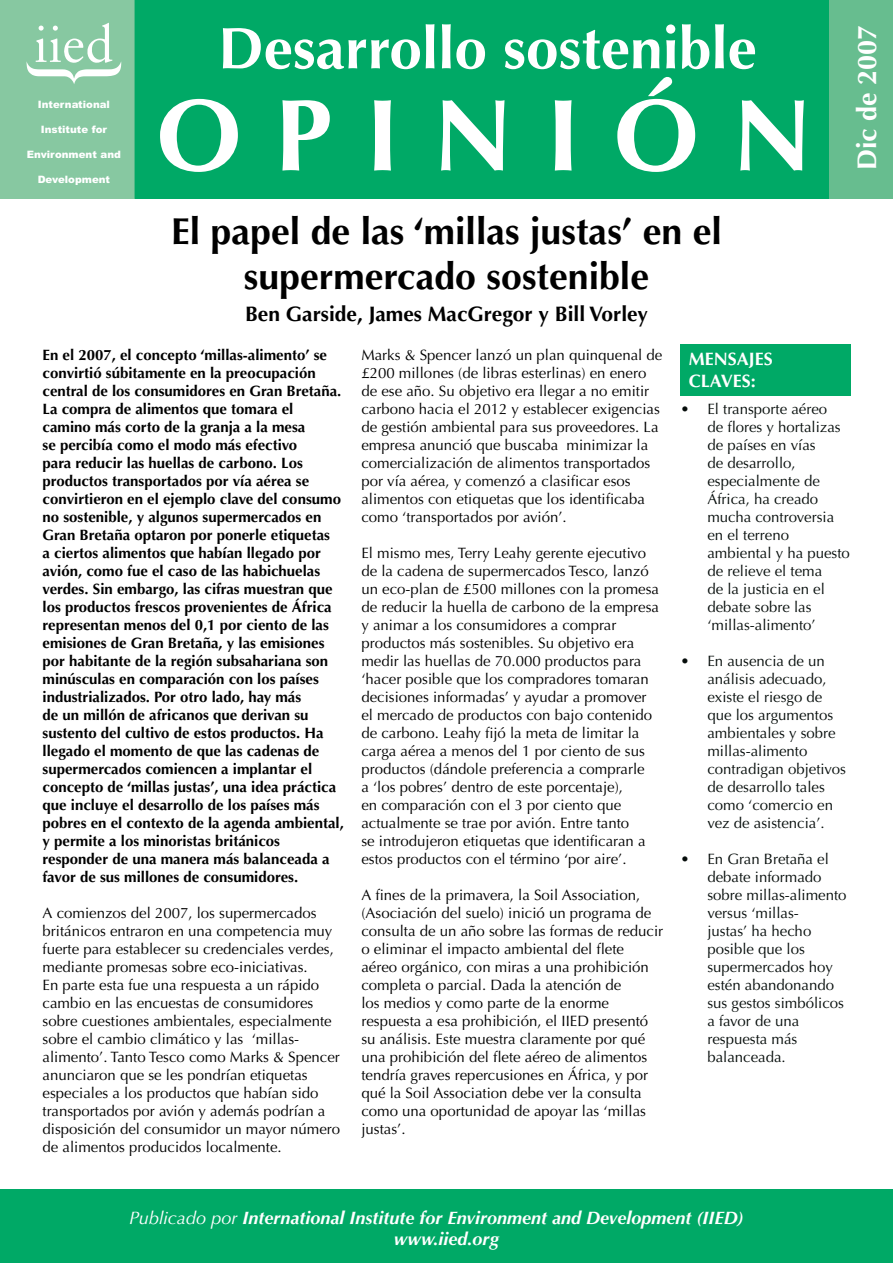
<style>
.page{position:relative;width:893px;height:1263px;background:#fff}
.page>*{position:absolute;margin:0;border:0;box-sizing:border-box;transform-origin:0 0}
.t1{font:700 102px "Optima";letter-spacing:.33em;color:#fff}
.t2{font:700 58.5px "Optima";color:#fff}
.t3{font:700 37.5px/45px "Optima";color:#000;text-align:center}
.t4{font:700 27px "Optima";color:#fff}
.t5{font:700 21px "Optima";color:#000}
.t6{font:italic 700 18px/21.6px "Optima";color:#fff}
.t7{font:700 18px/21.6px "Optima";color:#fff}
.t8{font:15px/18px "Optima";color:#000}
.t9{font:700 15px/18px "Optima";color:#000}
.t10{font:15px/18px "Optima";color:#060d0b}
.t11{font:900 10.2px "Arial";color:#fff}
.s1{font-weight:400}
</style>
<div class="page">
<div style="left:0;top:0;width:150px;height:199px;background:#87c8a1"></div>
<div style="left:135px;top:0;width:694px;height:199px;background:#00a966"></div>
<div style="left:0;top:1189px;width:893px;height:74px;background:#00a966"></div>
<svg style="left:27px;top:23px;width:94px;height:61px"></svg>
<div style="left:829px;top:0;width:64px;height:199px;background:#67bd8f"></div>
<div style="left:680px;top:344px;width:170px;height:51px;background:#00a966"></div>
<p class="t11" style="left:38px;top:97px;width:74px">International</p>
<p class="t11" style="left:41px;top:122px;width:68px">Institute for</p>
<p class="t11" style="left:27px;top:147px;width:96px">Environment and</p>
<p class="t11" style="left:38px;top:172px;width:74px">Development</p>
<h2 class="t2" style="left:218px;top:14px;width:540px">Desarrollo sostenible</h2>
<h1 class="t1" style="left:156px;top:76px;width:657px">OPINIÓN</h1>
<h3 class="t3" style="left:171px;top:210px;width:552px">El papel de las ‘millas justas’ en el supermercado sostenible</h3>
<h3 class="t4" style="left:851px;top:170px;width:147px;rotate:-90deg">Dic de 2007</h3>
<h3 class="t5" style="left:245px;top:302px;width:404px">Ben Garside, James MacGregor y Bill Vorley</h3>
<p class="t9" style="left:43px;top:346px;width:303px">En el 2007, el concepto ‘millas-alimento’ se convirtió súbitamente en la preocupación central de los consumidores en Gran Bretaña.<br>La compra de alimentos que tomara el camino más corto de la granja a la mesa<br>se percibía como el modo más efectivo<br>para reducir las huellas de carbono. Los productos transportados por vía aérea se convirtieron en el ejemplo clave del consumo no sostenible, y algunos supermercados en Gran Bretaña optaron por ponerle etiquetas<br>a ciertos alimentos que habían llegado por avión, como fue el caso de las habichuelas verdes. Sin embargo, las cifras muestran que los productos frescos provenientes de África representan menos del 0,1 por ciento de las emisiones de Gran Bretaña, y las emisiones por habitante de la región subsahariana son minúsculas en comparación con los países industrializados. Por otro lado, hay más<br>de un millón de africanos que derivan su sustento del cultivo de estos productos. Ha llegado el momento de que las cadenas de supermercados comiencen a implantar el concepto de ‘millas justas’, una idea práctica que incluye el desarrollo de los países más pobres en el contexto de la agenda ambiental, y permite a los minoristas británicos responder de una manera más balanceada a favor de sus millones de consumidores.</p>
<p class="t8" style="left:43px;top:904px;width:299px">A comienzos del 2007, los supermercados británicos entraron en una competencia muy fuerte para establecer su credenciales verdes, mediante promesas sobre eco-iniciativas.<br>En parte esta fue una respuesta a un rápido cambio en las encuestas de consumidores sobre cuestiones ambientales, especialmente sobre el cambio climático y las ‘millas&shy;alimento’. Tanto Tesco como Marks &amp; Spencer anunciaron que se les pondrían etiquetas especiales a los productos que habían sido transportados por avión y además podrían a disposición del consumidor un mayor número de alimentos producidos localmente.</p>
<p class="t8" style="left:361px;top:346px;width:302px">Marks &amp; Spencer lanzó un plan quinquenal de £200 millones (de libras esterlinas) en enero de ese año. Su objetivo era llegar a no emitir carbono hacia el 2012 y establecer exigencias de gestión ambiental para sus proveedores. La empresa anunció que buscaba minimizar la comercialización de alimentos transportados por vía aérea, y comenzó a clasificar esos alimentos con etiquetas que los identificaba como ‘transportados por avión’.</p>
<p class="t8" style="left:361px;top:544px;width:299px">El mismo mes, Terry Leahy gerente ejecutivo de la cadena de supermercados Tesco, lanzó un eco-plan de £500 millones con la promesa de reducir la huella de carbono de la empresa y animar a los consumidores a comprar productos más sostenibles. Su objetivo era medir las huellas de 70.000 productos para ‘hacer posible que los compradores tomaran decisiones informadas’ y ayudar a promover el mercado de productos con bajo contenido de carbono. Leahy fijó la meta de limitar la carga aérea a menos del 1 por ciento de sus productos (dándole preferencia a comprarle<br>a ‘los pobres’ dentro de este porcentaje),<br>en comparación con el 3 por ciento que actualmente se trae por avión. Entre tanto<br>se introdujeron etiquetas que identificaran a estos productos con el término ‘por aire’.</p>
<p class="t8" style="left:361px;top:886px;width:303px">A fines de la primavera, la Soil Association, (Asociación del suelo) inició un programa de consulta de un año sobre las formas de reducir o eliminar el impacto ambiental del flete aéreo orgánico, con miras a una prohibición completa o parcial. Dada la atención de<br>los medios y como parte de la enorme respuesta a esa prohibición, el IIED presentó su análisis. Este muestra claramente por qué una prohibición del flete aéreo de alimentos tendría graves repercusiones en África, y por qué la Soil Association debe ver la consulta como una oportunidad de apoyar las ‘millas justas’.</p>
<p class="t7" style="left:689px;top:349px;width:86px">MENSAJES<br>CLAVES:</p>
<p class="t10" style="left:707px;top:400px;width:144px">El transporte aéreo<br>de flores y hortalizas de países en vías<br>de desarrollo, especialmente de<br>África, ha creado mucha controversia en el terreno ambiental y ha puesto de relieve el tema<br>de la justicia en el debate sobre las ‘millas-alimento’</p>
<p class="t10" style="left:707px;top:652px;width:140px">En ausencia de un análisis adecuado, existe el riesgo de que los argumentos ambientales y sobre millas-alimento contradigan objetivos de desarrollo tales como ‘comercio en vez de asistencia’.</p>
<p class="t10" style="left:707px;top:850px;width:141px">En Gran Bretaña el debate informado sobre millas-alimento versus ‘millas-<br>justas’ ha hecho posible que los supermercados hoy estén abandonando sus gestos simbólicos a favor de una respuesta más balanceada.</p>
<p class="t10" style="left:680px;top:400px;width:11px">•</p>
<p class="t10" style="left:680px;top:652px;width:11px">•</p>
<p class="t10" style="left:680px;top:850px;width:11px">•</p>
<p class="t6" style="left:394px;top:1207px;width:351px;text-indent:-265px"><span class="s1">Publicado por</span> International Institute for Environment and Development (IIED) www.iied.org</p>
</div>
